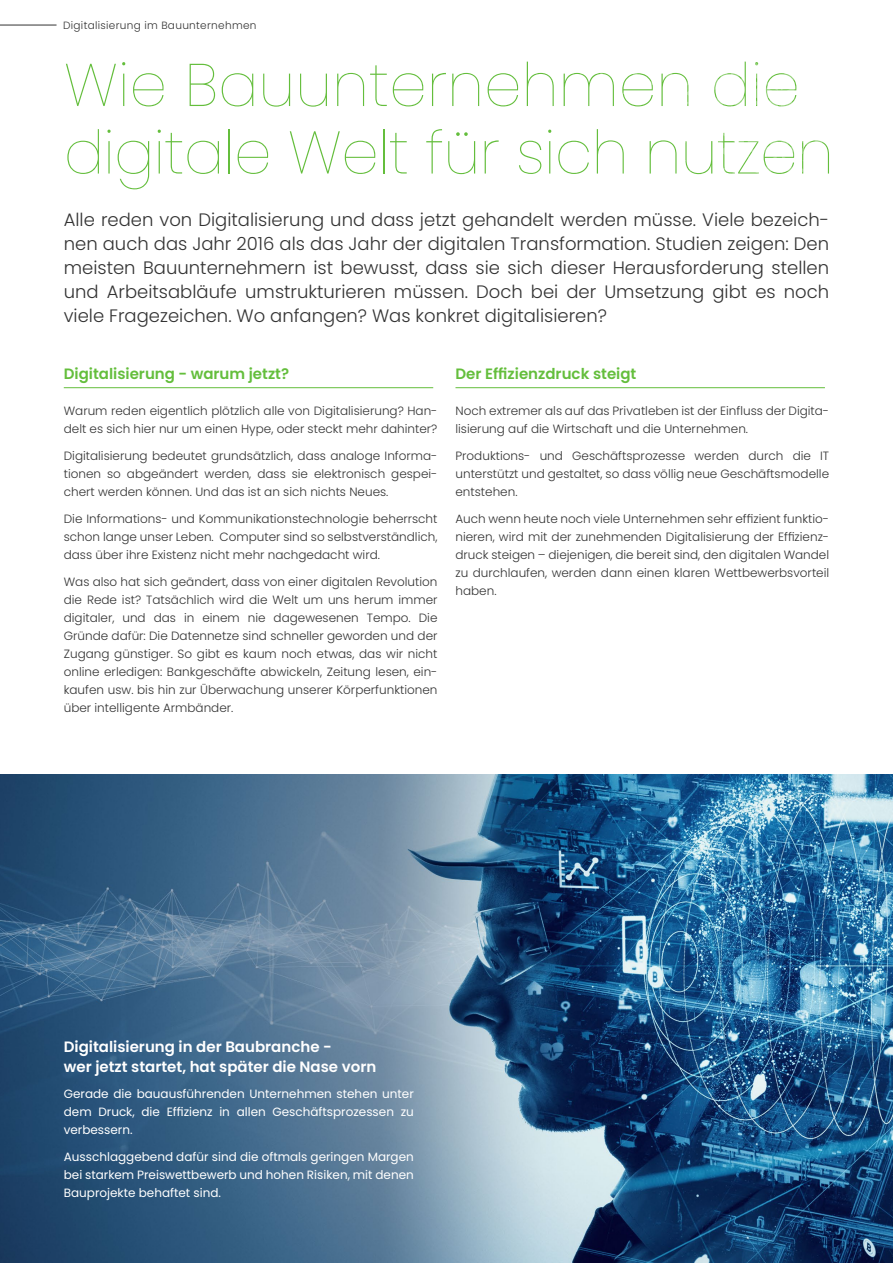
<style>
.page{position:relative;width:893px;height:1263px;background:#fff}
.page>*{position:absolute;margin:0;border:0;box-sizing:border-box;transform-origin:0 0}
.t1{font:100 60px/67.5px "Poppins";letter-spacing:-.01em;color:#64be3c}
.t2{font:300 18px/24px "Poppins";color:#333;text-align:justify}
.t3{font:600 15px/19.5px "Poppins";color:#fff}
.t4{font:600 15px "Poppins";color:#64be3c}
.t5{font:300 12px/18px "Poppins";color:#333;text-align:justify}
.t6{font:12px/18px "Poppins";color:#fff;text-align:justify}
.t7{font:300 10.5px "Poppins";letter-spacing:.03em;color:#333}
</style>
<div class="page">
<img style="left:0;top:775px;width:893px;height:488px">
<hr style="left:64px;top:387px;width:369px;height:1px;background:#64be3c">
<hr style="left:0;top:25px;width:57px;height:1px;background:#333">
<hr style="left:455px;top:387px;width:370px;height:1px;background:#64be3c">
<p class="t7" style="left:63px;top:19px;width:195px">Digitalisierung im Bauunternehmen</p>
<h1 class="t1" style="left:64px;top:52px;width:771px">Wie Bauunternehmen die digitale Welt für sich nutzen</h1>
<p class="t2" style="left:64px;top:208px;width:767px">Alle reden von Digitalisierung und dass jetzt gehandelt werden müsse. Viele bezeich&shy;nen auch das Jahr 2016 als das Jahr der digitalen Transformation. Studien zeigen: Den meisten Bauunternehmern ist bewusst, dass sie sich dieser Herausforderung stellen und Arbeitsabläufe umstrukturieren müssen. Doch bei der Umsetzung gibt es noch viele Fragezeichen. Wo anfangen? Was konkret digitalisieren?</p>
<p class="t4" style="left:64px;top:365px;width:227px">Digitalisierung − warum jetzt?</p>
<p class="t5" style="left:64px;top:402px;width:375px">Warum reden eigentlich plötzlich alle von Digitalisierung? Han&shy;delt es sich hier nur um einen Hype, oder steckt mehr dahinter?</p>
<p class="t5" style="left:64px;top:447px;width:375px">Digitalisierung bedeutet grundsätzlich, dass analoge Informa&shy;tionen so abgeändert werden, dass sie elektronisch gespei&shy;chert werden können. Und das ist an sich nichts Neues.</p>
<p class="t5" style="left:64px;top:510px;width:375px">Die Informations- und Kommunikationstechnologie beherrscht schon lange unser Leben. Computer sind so selbstverständlich, dass über ihre Existenz nicht mehr nachgedacht wird.</p>
<p class="t5" style="left:64px;top:573px;width:375px">Was also hat sich geändert, dass von einer digitalen Revolution die Rede ist? Tatsächlich wird die Welt um uns herum immer digitaler, und das in einem nie dagewesenen Tempo. Die Gründe dafür: Die Datennetze sind schneller geworden und der Zugang günstiger. So gibt es kaum noch etwas, das wir nicht online erledigen: Bankgeschäfte abwickeln, Zeitung lesen, ein&shy;kaufen usw. bis hin zur Überwachung unserer Körperfunktionen über intelligente Armbänder.</p>
<p class="t4" style="left:455px;top:365px;width:182px">Der Effizienzdruck steigt</p>
<p class="t5" style="left:455px;top:402px;width:375px">Noch extremer als auf das Privatleben ist der Einfluss der Digita&shy;lisierung auf die Wirtschaft und die Unternehmen.</p>
<p class="t5" style="left:455px;top:447px;width:375px">Produktions- und Geschäftsprozesse werden durch die IT unterstützt und gestaltet, so dass völlig neue Geschäftsmodelle entstehen.</p>
<p class="t5" style="left:455px;top:510px;width:375px">Auch wenn heute noch viele Unternehmen sehr effizient funktio&shy;nieren, wird mit der zunehmenden Digitalisierung der Effizienz&shy;druck steigen – diejenigen, die bereit sind, den digitalen Wandel zu durchlaufen, werden dann einen klaren Wettbewerbsvorteil haben.</p>
<p class="t3" style="left:64px;top:1037px;width:314px">Digitalisierung in der Baubranche −<br>wer jetzt startet, hat später die Nase vorn</p>
<p class="t6" style="left:64px;top:1085px;width:352px">Gerade die bauausführenden Unternehmen stehen unter dem Druck, die Effizienz in allen Geschäftsprozessen zu verbessern.</p>
<p class="t6" style="left:64px;top:1148px;width:352px">Ausschlaggebend dafür sind die oftmals geringen Margen bei starkem Preiswettbewerb und hohen Risiken, mit denen Bauprojekte behaftet sind.</p>
</div>
